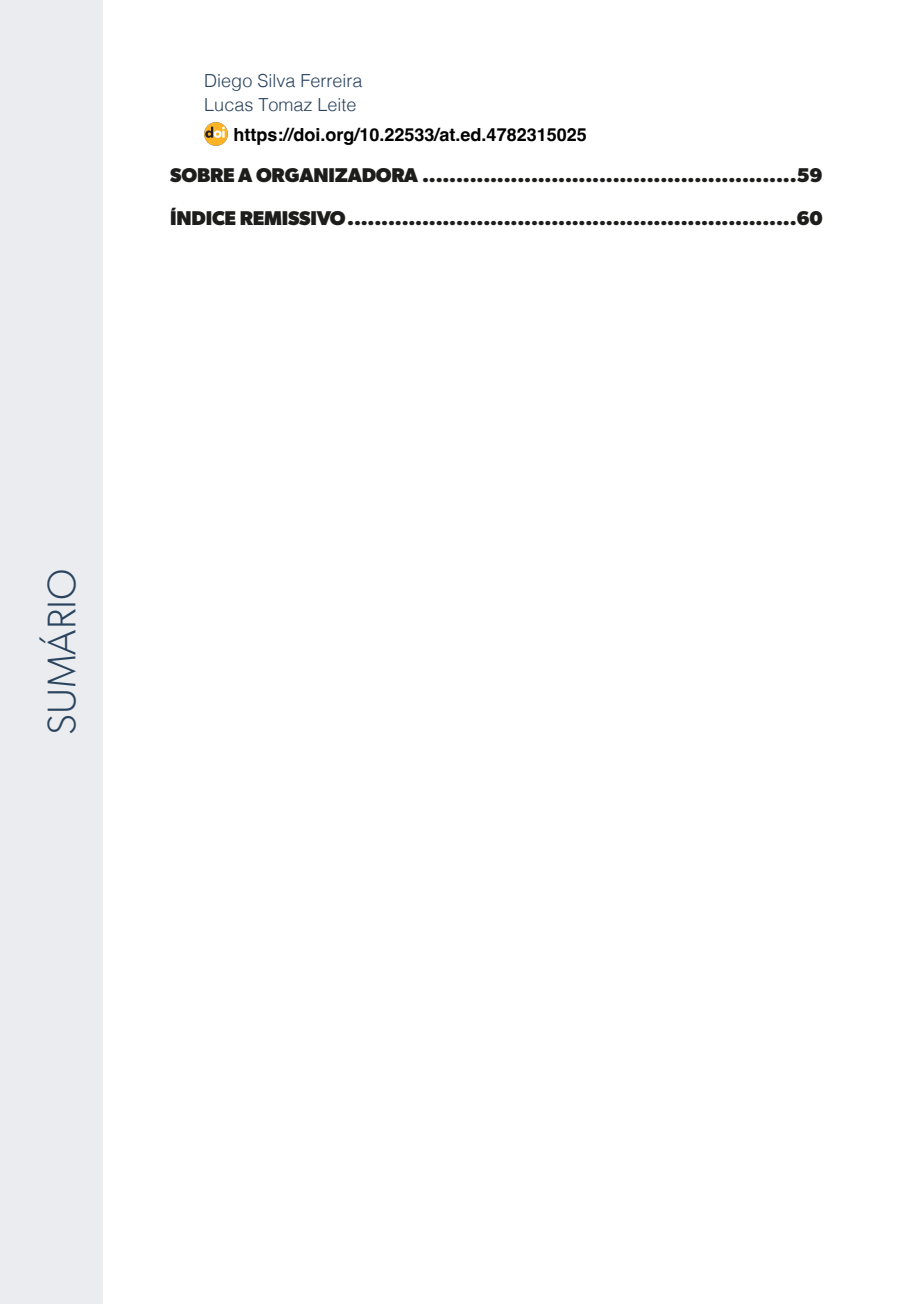
<style>
.page{position:relative;width:908px;height:1304px;background:#fff}
.page>*{position:absolute;margin:0;border:0;box-sizing:border-box;transform-origin:0 0}
.t1{font:300 40px "Gibson";color:#2a435e}
.t2{font:700 20px/43px "Gibson";letter-spacing:-.01em;color:#1d1d1b}
.t3{font:700 18px "Helvetica";color:#000}
.t4{font:300 18px/24px "Helvetica";color:#2a435e}
</style>
<div class="page">
<div style="left:0;top:0;width:103px;height:1304px;background:#eaecef"></div>
<img style="left:204px;top:122px;width:23px;height:23px">
<p class="t4" style="left:204px;top:67px;width:160px">Diego Silva Ferreira<br>Lucas Tomaz Leite</p>
<p class="t3" style="left:233px;top:124px;width:355px">https://doi.org/10.22533/at.ed.4782315025</p>
<p class="t2" style="left:170px;top:153px;width:653px">SOBRE A ORGANIZADORA .......................................................59<br>ÍNDICE REMISSIVO..................................................................60</p>
<h1 class="t1" style="left:37px;top:735px;width:167px;rotate:-90deg">SUMÁRIO</h1>
</div>
